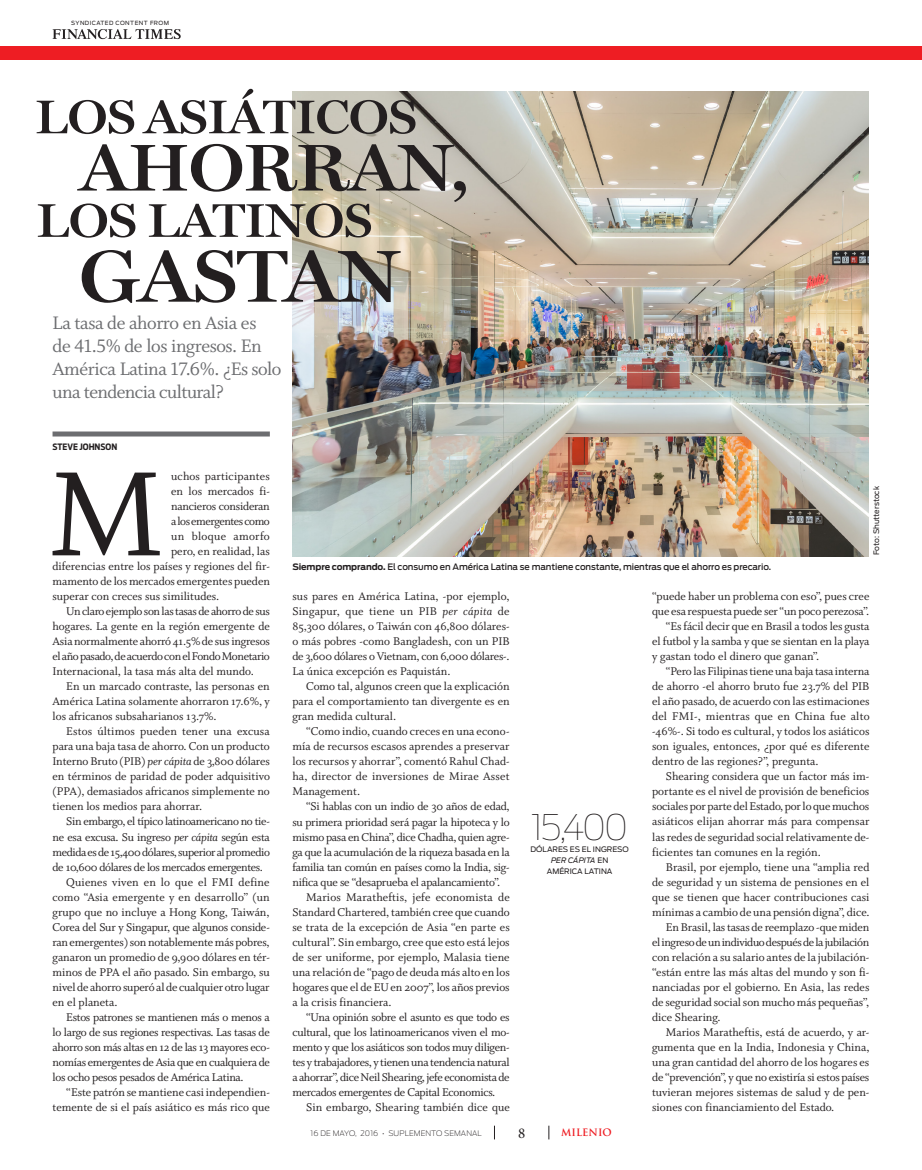
<style>
.page{position:relative;width:922px;height:1170px;background:#fff}
.page>*{position:absolute;margin:0;border:0;box-sizing:border-box;transform-origin:0 0}
.Texto_-_noindent{font:134.25px "Whitman Roman Os F";color:#231f20}
.t1{font:600 74px "Miller Display";letter-spacing:-.01em;color:#231f20;scale:1.09 1}
.t2{font:600 66.62px "Miller Display";letter-spacing:-.01em;color:#231f20;scale:1.09 1}
.t3{font:600 47.62px "Miller Display";letter-spacing:-.01em;color:#231f20;scale:1.09 1}
.t4{font:100 35px "Antenna";color:#231f20}
.Sumario2{font:20.25px/22.8px "Whitman Roman LF";letter-spacing:-.02em;color:#6c6d70}
.t5{font:15px "Minion Pro";color:#231f20}
.Texto_-_noindent-2{font:12.5px/15px "Whitman Roman Os F";color:#231f20;text-align:justify}
.Texto_-_noindent-3{font:12.5px "Whitman Roman Os F";letter-spacing:-.02em;color:#231f20}
.Texto_-_noindent-4{font:12.5px "Whitman Roman Os F";letter-spacing:-.035em;color:#231f20}
.Texto_-_noindent-5{font:12.5px "Whitman Roman Os F";letter-spacing:.025em;color:#231f20}
.t6{font:700 10px "Trajan Pro";color:#ee1d23}
.Pie_de_foto{font:500 8.75px "Antenna";letter-spacing:-.01em;color:#231f20}
.t7{font:700 8.75px "Antenna Cond";color:#231f20}
.Texto_sin_sangría{font:7.5px "Antenna";color:#231f20}
.t8{font:200 7.5px "Antenna";letter-spacing:.01em;color:#231f20}
.t9{font:italic 7.5px "Antenna";color:#231f20}
.t10{font:5.75px "Antenna";letter-spacing:.08em;color:#231f20}
.s1{font-family:"Whitman Italic LF"}
.s2{font-weight:700}
.s3{font-style:normal}
</style>
<div class="page">
<svg style="left:494px;top:1125px;width:1px;height:14px"></svg>
<svg style="left:548px;top:1125px;width:1px;height:14px"></svg>
<svg style="left:921px;top:46px;width:1px;height:14px"></svg>
<div style="left:0;top:46px;width:921px;height:14px;background:#ee1d23"></div>
<svg style="left:52px;top:29px;width:129px;height:10px"></svg>
<img style="left:292px;top:91px;width:576px;height:465px">
<div style="left:52px;top:431px;width:218px;height:5px;background:#6c6d70"></div>
<p class="t10" style="left:71px;top:20px;width:99px">SYNDICATED CONTENT FROM</p>
<p class="t3" style="left:35px;top:88px;width:352px">LOS ASIÁTICOS</p>
<p class="t2" style="left:79px;top:128px;width:359px">AHORRAN,</p>
<p class="t3" style="left:36px;top:192px;width:310px">LOS LATINOS</p>
<p class="t1" style="left:79px;top:232px;width:296px">GASTAN</p>
<p class="Sumario2" style="left:52px;top:312px;width:230px">La tasa de ahorro en Asia es<br>de 41.5% de los ingresos. En<br>América Latina 17.6%. ¿Es solo una tendencia cultural?</p>
<p class="t7" style="left:52px;top:442px;width:66px">STEVE JOHNSON</p>
<p class="Texto_-_noindent" style="left:49px;top:440px;width:117px">M</p>
<p class="Texto_-_noindent-2" style="left:171px;top:469px;width:100px">uchos participantes</p>
<p class="Texto_-_noindent-2" style="left:171px;top:484px;width:100px">en los mercados fi-</p>
<p class="Texto_-_noindent-3" style="left:171px;top:499px;width:100px">nancieros consideran</p>
<p class="Texto_-_noindent-4" style="left:171px;top:514px;width:100px">a los emergentes como</p>
<p class="Texto_-_noindent-5" style="left:171px;top:529px;width:100px">un bloque amorfo</p>
<p class="Texto_-_noindent-2" style="left:171px;top:544px;width:100px">pero, en realidad, las</p>
<p class="Texto_-_noindent-2" style="left:52px;top:559px;width:219px">diferencias entre los países y regiones del fir-</p>
<p class="Texto_-_noindent-2" style="left:52px;top:574px;width:219px">mamento de los mercados emergentes pueden</p>
<p class="Texto_-_noindent-2" style="left:52px;top:589px;width:168px">superar con creces sus similitudes.</p>
<p class="Texto_-_noindent-2" style="left:52px;top:604px;width:219px;text-indent:14px">Un claro ejemplo son las tasas de ahorro de sus hogares. La gente en la región emergente de Asia normalmente ahorró 41.5% de sus ingresos el año pasado, de acuerdo con el Fondo Monetario Internacional, la tasa más alta del mundo.</p>
<p class="Texto_-_noindent-2" style="left:52px;top:679px;width:219px;text-indent:14px">En un marcado contraste, las personas en América Latina solamente ahorraron 17.6%, y los africanos subsaharianos 13.7%.</p>
<p class="Texto_-_noindent-2" style="left:52px;top:724px;width:219px;text-indent:14px">Estos últimos pueden tener una excusa para una baja tasa de ahorro. Con un producto Interno Bruto (PIB) <span class="s1">per cápita</span> de 3,800 dólares en términos de paridad de poder adquisitivo (PPA), demasiados africanos simplemente no tienen los medios para ahorrar.</p>
<p class="Texto_-_noindent-2" style="left:52px;top:814px;width:219px;text-indent:14px">Sin embargo, el típico latinoamericano no tie&shy;ne esa excusa. Su ingreso <span class="s1">per cápita</span> según esta medida es de 15,400 dólares, superior al promedio de 10,600 dólares de los mercados emergentes.</p>
<p class="Texto_-_noindent-2" style="left:52px;top:874px;width:219px;text-indent:14px">Quienes viven en lo que el FMI define como “Asia emergente y en desarrollo” (un grupo que no incluye a Hong Kong, Taiwán, Corea del Sur y Singapur, que algunos conside&shy;ran emergentes) son notablemente más pobres, ganaron un promedio de 9,900 dólares en tér&shy;minos de PPA el año pasado. Sin embargo, su nivel de ahorro superó al de cualquier otro lugar en el planeta.</p>
<p class="Texto_-_noindent-2" style="left:52px;top:1009px;width:219px;text-indent:14px">Estos patrones se mantienen más o menos a lo largo de sus regiones respectivas. Las tasas de ahorro son más altas en 12 de las 13 mayores eco&shy;nomías emergentes de Asia que en cualquiera de los ocho pesos pesados de América Latina.</p>
<p class="Texto_-_noindent-2" style="left:52px;top:1084px;width:219px;text-align:right">“Este patrón se mantiene casi independien&shy;temente de si el país asiático es más rico que</p>
<p class="Pie_de_foto" style="left:292px;top:562px;width:480px"><span class="s2">Siempre comprando.</span> El consumo en América Latina se mantiene constante, mientras que el ahorro es precario.</p>
<p class="Texto_sin_sangría" style="left:871px;top:555px;width:71px;rotate:-90deg">Foto: Shutterstock</p>
<p class="Texto_-_noindent-2" style="left:292px;top:589px;width:219px">sus pares en América Latina, -por ejemplo, Singapur, que tiene un PIB <span class="s1">per cápita</span> de 85,300 dólares, o Taiwán con 46,800 dólares&shy;o más pobres -como Bangladesh, con un PIB de 3,600 dólares o Vietnam, con 6,000 dólares-.<br>La única excepción es Paquistán.</p>
<p class="Texto_-_noindent-2" style="left:292px;top:679px;width:219px;text-indent:14px">Como tal, algunos creen que la explicación para el comportamiento tan divergente es en gran medida cultural.</p>
<p class="Texto_-_noindent-2" style="left:292px;top:724px;width:219px;text-indent:14px">“Como indio, cuando creces en una econo&shy;mía de recursos escasos aprendes a preservar los recursos y ahorrar”, comentó Rahul Chad&shy;ha, director de inversiones de Mirae Asset Management.</p>
<p class="Texto_-_noindent-2" style="left:292px;top:799px;width:219px;text-indent:14px">“Si hablas con un indio de 30 años de edad, su primera prioridad será pagar la hipoteca y lo mismo pasa en China”, dice Chadha, quien agre&shy;ga que la acumulación de la riqueza basada en la familia tan común en países como la India, sig&shy;nifica que se “desaprueba el apalancamiento”.</p>
<p class="Texto_-_noindent-2" style="left:292px;top:889px;width:219px;text-indent:14px">Marios Maratheftis, jefe economista de Standard Chartered, también cree que cuando se trata de la excepción de Asia “en parte es cultural”. Sin embargo, cree que esto está lejos de ser uniforme, por ejemplo, Malasia tiene una relación de “pago de deuda más alto en los hogares que el de EU en 2007”, los años previos a la crisis financiera.</p>
<p class="Texto_-_noindent-2" style="left:292px;top:1009px;width:219px;text-indent:14px">“Una opinión sobre el asunto es que todo es cultural, que los latinoamericanos viven el mo&shy;mento y que los asiáticos son todos muy diligen&shy;tes y trabajadores, y tienen una tendencia natural a ahorrar”, dice Neil Shearing, jefe economista de mercados emergentes de Capital Economics.</p>
<p class="Texto_-_noindent-2" style="left:306px;top:1099px;width:205px">Sin embargo, Shearing también dice que</p>
<p class="t4" style="left:531px;top:806px;width:99px">15,400</p>
<p class="t9" style="left:551px;top:855px;width:59px">PER CÁPITA <span class="s3">EN</span></p>
<p class="Texto_sin_sangría" style="left:546px;top:866px;width:67px">AMÉRICA LATINA</p>
<p class="Texto_sin_sangría" style="left:530px;top:844px;width:100px">DÓLARES ES EL INGRESO</p>
<p class="t8" style="left:310px;top:1128px;width:173px">16 DE MAYO, 2016 • SUPLEMENTO SEMANAL</p>
<p class="t5" style="left:518px;top:1123px;width:9px">8</p>
<p class="t6" style="left:561px;top:1126px;width:52px">MILENIO</p>
<p class="Texto_-_noindent-2" style="left:652px;top:589px;width:219px">“puede haber un problema con eso”, pues cree que esa respuesta puede ser “un poco perezosa”.</p>
<p class="Texto_-_noindent-2" style="left:652px;top:619px;width:219px;text-indent:14px">“Es fácil decir que en Brasil a todos les gusta el futbol y la samba y que se sientan en la playa y gastan todo el dinero que ganan”.</p>
<p class="Texto_-_noindent-2" style="left:652px;top:664px;width:219px;text-indent:14px">“Pero las Filipinas tiene una baja tasa interna de ahorro -el ahorro bruto fue 23.7% del PIB el año pasado, de acuerdo con las estimaciones del FMI-, mientras que en China fue alto -46%-. Si todo es cultural, y todos los asiáticos son iguales, entonces, ¿por qué es diferente dentro de las regiones?”, pregunta.</p>
<p class="Texto_-_noindent-2" style="left:652px;top:769px;width:219px;text-indent:14px">Shearing considera que un factor más im&shy;portante es el nivel de provisión de beneficios sociales por parte del Estado, por lo que muchos asiáticos elijan ahorrar más para compensar las redes de seguridad social relativamente de&shy;ficientes tan comunes en la región.</p>
<p class="Texto_-_noindent-2" style="left:652px;top:859px;width:219px;text-indent:14px">Brasil, por ejemplo, tiene una “amplia red de seguridad y un sistema de pensiones en el que se tienen que hacer contribuciones casi mínimas a cambio de una pensión digna”, dice.</p>
<p class="Texto_-_noindent-2" style="left:652px;top:919px;width:219px;text-indent:14px">En Brasil, las tasas de reemplazo -que miden el ingreso de un individuo después de la jubilación con relación a su salario antes de la jubilación-“están entre las más altas del mundo y son fi&shy;nanciadas por el gobierno. En Asia, las redes de seguridad social son mucho más pequeñas”, dice Shearing.</p>
<p class="Texto_-_noindent-2" style="left:652px;top:1024px;width:219px;text-indent:14px">Marios Maratheftis, está de acuerdo, y ar&shy;gumenta que en la India, Indonesia y China, una gran cantidad del ahorro de los hogares es de “prevención”, y que no existiría si estos países tuvieran mejores sistemas de salud y de pen&shy;siones con financiamiento del Estado.</p>
</div>
